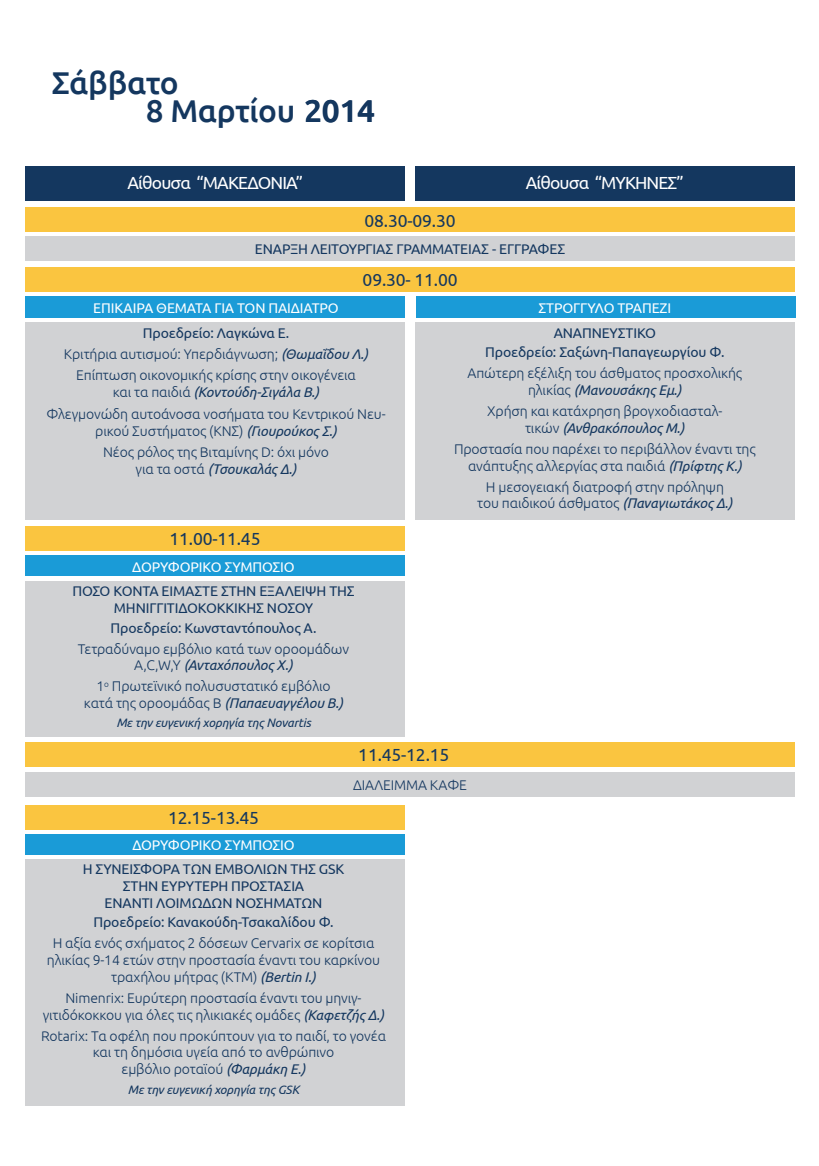
<style>
.page{position:relative;width:819px;height:1166px;background:#fff}
.page>*{position:absolute;margin:0;border:0;box-sizing:border-box;transform-origin:0 0}
.t1{font:500 31.5px "Ubuntu";letter-spacing:-.01em;color:#14375f}
.t2{font:17.5px "Ubuntu";letter-spacing:-.01em;color:#14375f}
.t3{font:17.5px "Ubuntu";letter-spacing:-.05em;color:#fff}
.t4{font:300 14px/21px "Ubuntu";letter-spacing:-.01em;color:#14375f;text-align:center}
.t5{font:14px/24.5px "Ubuntu";letter-spacing:-.01em;color:#14375f;text-align:center}
.t6{font:14px/24.5px "Ubuntu";letter-spacing:-.01em;color:#fff;text-align:center}
.t7{font:italic 14px "Ubuntu";letter-spacing:-.01em;color:#14375f}
.t8{font:italic 12.25px "Ubuntu";letter-spacing:-.01em;color:#14375f}
.s1{color:#14375f}
.s2{font-weight:400;font-style:italic}
.s3{font-weight:300;font-style:normal}
.s4{color:#fff}
.s5{font-weight:400}
</style>
<div class="page">
<div style="left:25px;top:581px;width:380px;height:155px;background:#d1d2d4"></div>
<div style="left:25px;top:555px;width:380px;height:21px;background:#1a9bd7"></div>
<div style="left:25px;top:322px;width:380px;height:197px;background:#d1d2d4"></div>
<div style="left:25px;top:297px;width:380px;height:21px;background:#1a9bd7"></div>
<div style="left:416px;top:297px;width:380px;height:21px;background:#1a9bd7"></div>
<div style="left:415px;top:322px;width:379px;height:197px;background:#d1d2d4"></div>
<div style="left:25px;top:207px;width:769px;height:25px;background:#fac540"></div>
<div style="left:25px;top:267px;width:769px;height:25px;background:#fac540"></div>
<div style="left:25px;top:526px;width:379px;height:24px;background:#fac540"></div>
<div style="left:25px;top:742px;width:769px;height:25px;background:#fac540"></div>
<div style="left:25px;top:167px;width:380px;height:34px;background:#14375f"></div>
<div style="left:415px;top:167px;width:379px;height:34px;background:#14375f"></div>
<div style="left:25px;top:236px;width:769px;height:25px;background:#d1d2d4"></div>
<div style="left:25px;top:772px;width:769px;height:25px;background:#d1d2d4"></div>
<div style="left:25px;top:859px;width:380px;height:247px;background:#d1d2d4"></div>
<div style="left:25px;top:834px;width:380px;height:21px;background:#1a9bd7"></div>
<div style="left:25px;top:805px;width:379px;height:25px;background:#fac540"></div>
<p class="t1" style="left:52px;top:63px;width:128px">Σάββατο</p>
<p class="t1" style="left:146px;top:91px;width:231px">8 Μαρτίου 2014</p>
<p class="t3" style="left:128px;top:172px;width:177px">Αίθουσα “ΜΑΚΕΔΟΝΙΑ”</p>
<p class="t3" style="left:526px;top:172px;width:159px">Αίθουσα “ΜΥΚΗΝΕΣ”</p>
<p class="t2" style="left:364px;top:210px;width:93px">08.30-09.30</p>
<p class="t5" style="left:255px;top:236px;width:312px">ΕΝΑΡΞΗ ΛΕΙΤΟΥΡΓΙΑΣ ΓΡΑΜΜΑΤΕΙΑΣ - ΕΓΓΡΑΦΕΣ</p>
<p class="t2" style="left:362px;top:269px;width:96px">09.30- 11.00</p>
<p class="t6" style="left:93px;top:296px;width:247px">ΕΠΙΚΑΙΡΑ ΘΕΜΑΤΑ ΓΙΑ ΤΟΝ ΠΑΙΔΙΑΤΡΟ<br><span class="s1">Προεδρείο: Λαγκώνα Ε.</span></p>
<p class="t4" style="left:64px;top:343px;width:306px">Κριτήρια αυτισμού: Υπερδιάγνωση; <span class="s2">(Θωμαΐδου Λ.)<br></span>Επίπτωση οικονομικής κρίσης στην οικογένεια</p>
<p class="t4" style="left:46px;top:380px;width:340px;line-height:22.8px">και τα παιδιά <span class="s2">(Κοντούδη-Σιγάλα Β.)<br></span>Φλεγμονώδη αυτοάνοσα νοσήματα του Κεντρικού Νευ-</p>
<p class="t4" style="left:95px;top:420px;width:243px">ρικού Συστήματος (ΚΝΣ) <span class="s2">(Γιουρούκος Σ.)<br></span>Νέος ρόλος της Βιταμίνης D: όχι μόνο</p>
<p class="t7" style="left:136px;top:460px;width:162px"><span class="s3">για τα οστά</span> (Τσουκαλάς Δ.)</p>
<p class="t2" style="left:169px;top:528px;width:93px">11.00-11.45</p>
<p class="t5" style="left:72px;top:554px;width:284px"><span class="s4">ΔΟΡΥΦΟΡΙΚΟ ΣΥΜΠΟΣΙΟ<br></span>ΠΟΣΟ ΚΟΝΤΑ ΕΙΜΑΣΤΕ ΣΤΗΝ ΕΞΑΛΕΙΨΗ ΤΗΣ</p>
<p class="t5" style="left:110px;top:598px;width:207px;line-height:19.2px;text-align:left">ΜΗΝΙΓΓΙΤΙΔΟΚΟΚΚΙΚΗΣ ΝΟΣΟΥ<br>Προεδρείο: Κωνσταντόπουλος Α.</p>
<p class="t4" style="left:78px;top:640px;width:273px;line-height:16.8px">Τετραδύναμο εμβόλιο κατά των οροομάδων<br>A,C,W,Y <span class="s2">(Ανταχόπουλος Χ.)</span></p>
<p class="t4" style="left:84px;top:677px;width:261px;line-height:16.8px">1<sup>ο</sup> Πρωτεϊνικό πολυσυστατικό εμβόλιο κατά της οροομάδας Β <span class="s2">(Παπαευαγγέλου Β.)</span></p>
<p class="t8" style="left:116px;top:715px;width:196px">Με την ευγενική χορηγία της Novartis</p>
<p class="t6" style="left:538px;top:296px;width:134px">ΣΤΡΟΓΓΥΛΟ ΤΡΑΠΕΖΙ<br><span class="s1">ΑΝΑΠΝΕΥΣΤΙΚΟ</span></p>
<p class="t4" style="left:467px;top:341px;width:276px"><span class="s5">Προεδρείο: Σαξώνη-Παπαγεωργίου Φ.<br></span>Απώτερη εξέλιξη του άσθματος προσχολικής</p>
<p class="t4" style="left:487px;top:379px;width:237px">ηλικίας <span class="s2">(Μανουσάκης Εμ.)<br></span>Χρήση και κατάχρηση βρογχοδιασταλ-</p>
<p class="t4" style="left:454px;top:417px;width:303px">τικών <span class="s2">(Ανθρακόπουλος Μ.)<br></span>Προστασία που παρέχει το περιβάλλον έναντι της</p>
<p class="t4" style="left:468px;top:455px;width:275px">ανάπτυξης αλλεργίας στα παιδιά <span class="s2">(Πρίφτης Κ.)<br></span>Η μεσογειακή διατροφή στην πρόληψη</p>
<p class="t4" style="left:477px;top:492px;width:257px">του παιδικού άσθματος <span class="s2">(Παναγιωτάκος Δ.)</span></p>
<p class="t2" style="left:358px;top:744px;width:93px">11.45-12.15</p>
<p class="t4" style="left:353px;top:774px;width:115px">ΔΙΑΛΕΙΜΜΑ ΚΑΦΕ</p>
<p class="t2" style="left:168px;top:807px;width:93px">12.15-13.45</p>
<p class="t5" style="left:83px;top:832px;width:263px"><span class="s4">ΔΟΡΥΦΟΡΙΚΟ ΣΥΜΠΟΣΙΟ<br></span>Η ΣΥΝΕΙΣΦΟΡΑ ΤΩΝ ΕΜΒΟΛΙΩΝ ΤΗΣ GSK</p>
<p class="t5" style="left:105px;top:877px;width:219px;line-height:16.8px">ΣΤΗΝ ΕΥΡΥΤΕΡΗ ΠΡΟΣΤΑΣΙΑ<br>ΕΝΑΝΤΙ ΛΟΙΜΩΔΩΝ ΝΟΣΗΜΑΤΩΝ</p>
<p class="t4" style="left:53px;top:911px;width:323px"><span class="s5">Προεδρείο: Κανακούδη-Τσακαλίδου Φ.<br></span>Η αξία ενός σχήματος 2 δόσεων Cervarix σε κορίτσια</p>
<p class="t4" style="left:47px;top:951px;width:334px;line-height:16.8px">ηλικίας 9-14 ετών στην προστασία έναντι του καρκίνου τραχήλου μήτρας (ΚΤΜ) <span class="s2">(Bertin I.)</span></p>
<p class="t4" style="left:43px;top:989px;width:343px;line-height:16.8px">Nimenrix: Ευρύτερη προστασία έναντι του μηνιγ&shy;γιτιδόκοκκου για όλες τις ηλικιακές ομάδες <span class="s2">(Καφετζής Δ.)</span></p>
<p class="t4" style="left:41px;top:1027px;width:346px;line-height:16.8px">Rotarix: Τα οφέλη που προκύπτουν για το παιδί, το γονέα και τη δημόσια υγεία από το ανθρώπινο<br>εμβόλιο ροταϊού <span class="s2">(Φαρμάκη Ε.)</span></p>
<p class="t8" style="left:128px;top:1082px;width:173px">Με την ευγενική χορηγία της GSK</p>
</div>
